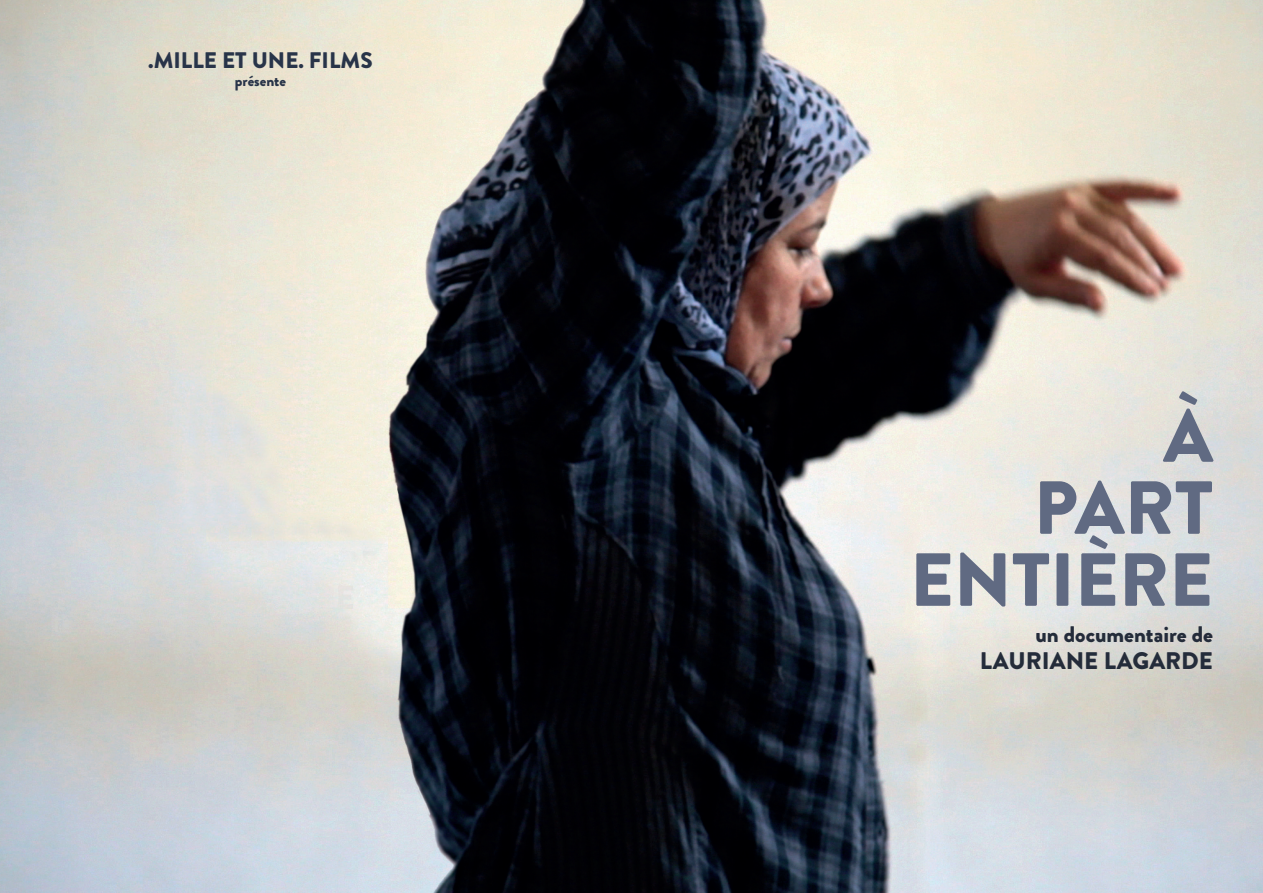
<style>
.page{position:relative;width:1263px;height:893px;background:#fff}
.page>*{position:absolute;margin:0;border:0;box-sizing:border-box;transform-origin:0 0}
.t1{font:900 75px "Brandon Grotesque";color:#606a82}
.t2{font:900 24px "Brandon Grotesque";color:#242c3a}
.t3{font:900 22.5px "Brandon Grotesque";color:#283449}
.t4{font:900 22.5px "Brandon Grotesque";color:#242c3a}
.t5{font:900 15px "Brandon Grotesque";color:#283449}
</style>
<div class="page">
<img style="left:0;top:0;width:1263px;height:893px">
<p class="t3" style="left:148px;top:44px;width:226px">.MILLE ET UNE. FILMS</p>
<p class="t5" style="left:235px;top:70px;width:53px">présente</p>
<p class="t1" style="left:1163px;top:383px;width:51px">À</p>
<p class="t1" style="left:1034px;top:455px;width:181px">PART</p>
<p class="t1" style="left:910px;top:527px;width:305px">ENTIÈRE</p>
<p class="t4" style="left:1035px;top:618px;width:179px">un documentaire de</p>
<p class="t2" style="left:980px;top:644px;width:235px">LAURIANE LAGARDE</p>
</div>
